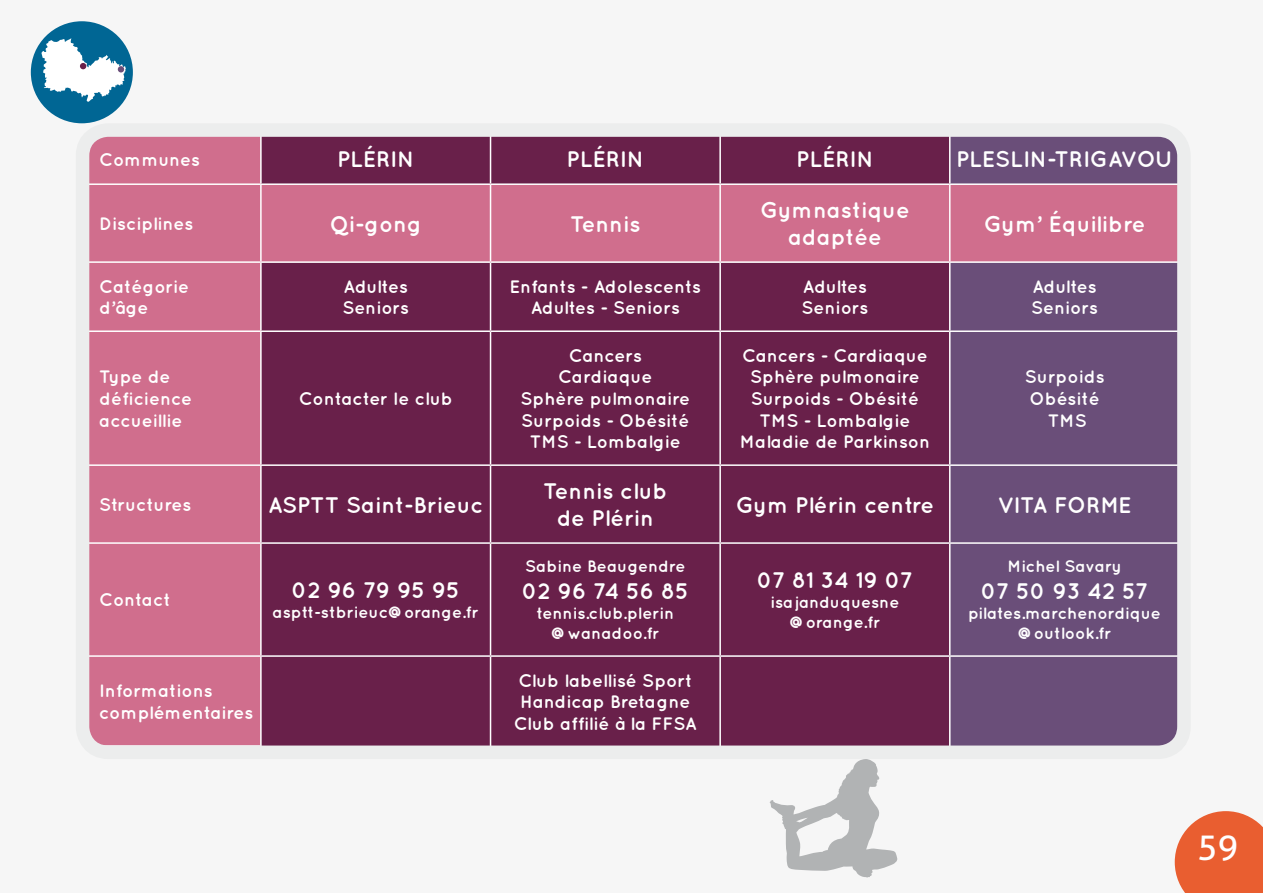
<style>
.page{position:relative;width:1263px;height:893px;background:#f6f6f6}
.page>*{position:absolute;margin:0;border:0;box-sizing:border-box;transform-origin:0 0}
.t1{font:34.5px "Aller Typo";color:#fff}
.t2{font:700 22.5px/27px "Quicksand";color:#fff;text-align:center}
.t3{font:700 22.5px "Quicksand";letter-spacing:-.02em;color:#fff}
.t4{font:700 18px/21.6px "Quicksand";color:#fff}
.t5{font:700 16.5px/19.8px "Quicksand";color:#fff;text-align:center}
</style>
<div class="page">
<svg style="left:1175px;top:811px;width:88px;height:82px;background:#ea6f47"></svg>
<div style="left:31px;top:21px;width:102px;height:102px;background:#006694;border-radius:50%"></div>
<div style="left:91px;top:138px;width:169px;height:606px;background:#d06e8d"></div>
<div style="left:262px;top:138px;width:687px;height:606px;background:#69204a"></div>
<div style="left:950px;top:138px;width:226px;height:606px;background:#6a4e79"></div>
<div style="left:262px;top:185px;width:914px;height:76px;background:#d06e8d"></div>
<hr style="left:88px;top:183px;width:172px;height:2px;background:#fff">
<hr style="left:88px;top:261px;width:172px;height:2px;background:#fff">
<hr style="left:88px;top:330px;width:172px;height:2px;background:#fff">
<hr style="left:88px;top:464px;width:172px;height:2px;background:#fff">
<hr style="left:88px;top:542px;width:172px;height:2px;background:#fff">
<hr style="left:88px;top:655px;width:172px;height:2px;background:#fff">
<hr style="left:490px;top:183px;width:230px;height:2px;background:#fff">
<hr style="left:490px;top:261px;width:230px;height:2px;background:#fff">
<hr style="left:490px;top:330px;width:230px;height:2px;background:#fff">
<hr style="left:490px;top:464px;width:230px;height:2px;background:#fff">
<hr style="left:490px;top:542px;width:230px;height:2px;background:#fff">
<hr style="left:490px;top:655px;width:230px;height:2px;background:#fff">
<hr style="left:719px;top:134px;width:2px;height:49px;background:#fff">
<hr style="left:720px;top:183px;width:230px;height:2px;background:#fff">
<hr style="left:719px;top:185px;width:2px;height:76px;background:#fff">
<hr style="left:720px;top:261px;width:230px;height:2px;background:#fff">
<hr style="left:719px;top:263px;width:2px;height:67px;background:#fff">
<hr style="left:720px;top:330px;width:230px;height:2px;background:#fff">
<hr style="left:719px;top:332px;width:2px;height:132px;background:#fff">
<hr style="left:720px;top:464px;width:230px;height:2px;background:#fff">
<hr style="left:719px;top:466px;width:2px;height:76px;background:#fff">
<hr style="left:720px;top:542px;width:230px;height:2px;background:#fff">
<hr style="left:719px;top:544px;width:2px;height:111px;background:#fff">
<hr style="left:720px;top:655px;width:230px;height:2px;background:#fff">
<hr style="left:719px;top:657px;width:2px;height:89px;background:#fff">
<hr style="left:949px;top:134px;width:1px;height:49px;background:#fff">
<hr style="left:950px;top:183px;width:230px;height:2px;background:#fff">
<hr style="left:949px;top:185px;width:1px;height:76px;background:#fff">
<hr style="left:950px;top:261px;width:230px;height:2px;background:#fff">
<hr style="left:949px;top:263px;width:1px;height:67px;background:#fff">
<hr style="left:950px;top:330px;width:230px;height:2px;background:#fff">
<hr style="left:949px;top:332px;width:1px;height:132px;background:#fff">
<hr style="left:950px;top:464px;width:230px;height:2px;background:#fff">
<hr style="left:949px;top:466px;width:1px;height:76px;background:#fff">
<hr style="left:950px;top:542px;width:230px;height:2px;background:#fff">
<hr style="left:949px;top:544px;width:1px;height:111px;background:#fff">
<hr style="left:950px;top:655px;width:230px;height:2px;background:#fff">
<hr style="left:949px;top:657px;width:1px;height:89px;background:#fff">
<hr style="left:260px;top:134px;width:2px;height:49px;background:#fff">
<hr style="left:490px;top:134px;width:1px;height:49px;background:#fff">
<hr style="left:260px;top:183px;width:230px;height:2px;background:#fff">
<hr style="left:260px;top:185px;width:2px;height:76px;background:#fff">
<hr style="left:490px;top:185px;width:1px;height:76px;background:#fff">
<hr style="left:260px;top:261px;width:230px;height:2px;background:#fff">
<hr style="left:260px;top:263px;width:2px;height:67px;background:#fff">
<hr style="left:490px;top:263px;width:1px;height:67px;background:#fff">
<hr style="left:260px;top:330px;width:230px;height:2px;background:#fff">
<hr style="left:260px;top:332px;width:2px;height:132px;background:#fff">
<hr style="left:490px;top:332px;width:1px;height:132px;background:#fff">
<hr style="left:260px;top:464px;width:230px;height:2px;background:#fff">
<hr style="left:260px;top:466px;width:2px;height:76px;background:#fff">
<hr style="left:490px;top:466px;width:1px;height:76px;background:#fff">
<hr style="left:260px;top:542px;width:230px;height:2px;background:#fff">
<hr style="left:260px;top:544px;width:2px;height:111px;background:#fff">
<hr style="left:490px;top:544px;width:1px;height:111px;background:#fff">
<hr style="left:260px;top:655px;width:230px;height:2px;background:#fff">
<hr style="left:260px;top:657px;width:2px;height:89px;background:#fff">
<hr style="left:490px;top:657px;width:1px;height:89px;background:#fff">
<svg style="left:41px;top:38px;width:85px;height:64px"></svg>
<div style="left:76px;top:123px;width:1115px;height:636px;border:14px solid #eceded;border-radius:26px"></div>
<svg style="left:769px;top:759px;width:129px;height:119px"></svg>
<p class="t4" style="left:99px;top:148px;width:102px">Communes</p>
<p class="t2" style="left:337px;top:145px;width:79px">PLÉRIN</p>
<p class="t2" style="left:567px;top:145px;width:79px">PLÉRIN</p>
<p class="t2" style="left:796px;top:145px;width:79px">PLÉRIN</p>
<p class="t2" style="left:956px;top:145px;width:219px">PLESLIN-TRIGAVOU</p>
<p class="t4" style="left:99px;top:212px;width:96px">Disciplines</p>
<p class="t2" style="left:330px;top:210px;width:94px">Qi-gong</p>
<p class="t2" style="left:570px;top:210px;width:72px">Tennis</p>
<p class="t2" style="left:760px;top:196px;width:151px">Gymnastique adaptée</p>
<p class="t2" style="left:984px;top:210px;width:163px">Gym’ Équilibre</p>
<p class="t4" style="left:99px;top:275px;width:91px">Catégorie d’âge</p>
<p class="t4" style="left:342px;top:275px;width:68px">Adultes<br>Seniors</p>
<p class="t4" style="left:509px;top:275px;width:193px;text-align:center">Enfants - Adolescents<br>Adultes - Seniors</p>
<p class="t4" style="left:802px;top:275px;width:68px">Adultes<br>Seniors</p>
<p class="t4" style="left:1031px;top:275px;width:68px">Adultes<br>Seniors</p>
<p class="t4" style="left:99px;top:366px;width:94px">Type de déficience accueillie</p>
<p class="t4" style="left:299px;top:387px;width:155px">Contacter le club</p>
<p class="t4" style="left:99px;top:493px;width:94px">Structures</p>
<p class="t2" style="left:268px;top:490px;width:217px">ASPTT Saint-Brieuc</p>
<p class="t4" style="left:99px;top:589px;width:73px">Contact</p>
<p class="t2" style="left:292px;top:576px;width:170px">02 96 79 95 95</p>
<p class="t5" style="left:273px;top:602px;width:208px">asptt-stbrieuc@orange.fr</p>
<p class="t4" style="left:520px;top:344px;width:171px;text-align:center">Cancers<br>Cardiaque<br>Sphère pulmonaire<br>Surpoids - Obésité<br>TMS - Lombalgie</p>
<p class="t4" style="left:740px;top:344px;width:192px;text-align:center">Cancers - Cardiaque<br>Sphère pulmonaire<br>Surpoids - Obésité<br>TMS - Lombalgie<br>Maladie de Parkinson</p>
<p class="t4" style="left:1025px;top:366px;width:81px;text-align:center">Surpoids<br>Obésité<br>TMS</p>
<p class="t2" style="left:543px;top:477px;width:126px">Tennis club de Plérin</p>
<p class="t5" style="left:525px;top:556px;width:162px">Sabine Beaugendre</p>
<p class="t2" style="left:522px;top:577px;width:168px">02 96 74 56 85</p>
<p class="t5" style="left:536px;top:603px;width:139px">tennis.club.plerin @wanadoo.fr</p>
<p class="t2" style="left:736px;top:490px;width:200px">Gym Plérin centre</p>
<p class="t3" style="left:998px;top:491px;width:135px">VITA FORME</p>
<p class="t2" style="left:757px;top:566px;width:158px">07 81 34 19 07</p>
<p class="t5" style="left:770px;top:592px;width:130px">isajanduquesne @orange.fr</p>
<p class="t5" style="left:1007px;top:556px;width:116px">Michel Savary</p>
<p class="t2" style="left:981px;top:577px;width:169px">07 50 93 42 57</p>
<p class="t5" style="left:968px;top:603px;width:194px">pilates.marchenordique @outlook.fr</p>
<p class="t4" style="left:99px;top:680px;width:156px">Informations complémentaires</p>
<p class="t4" style="left:514px;top:669px;width:184px;text-align:center">Club labellisé Sport<br>Handicap Bretagne<br>Club affilié à la FFSA</p>
<h1 class="t1" style="left:1197px;top:827px;width:43px">59</h1>
</div>
